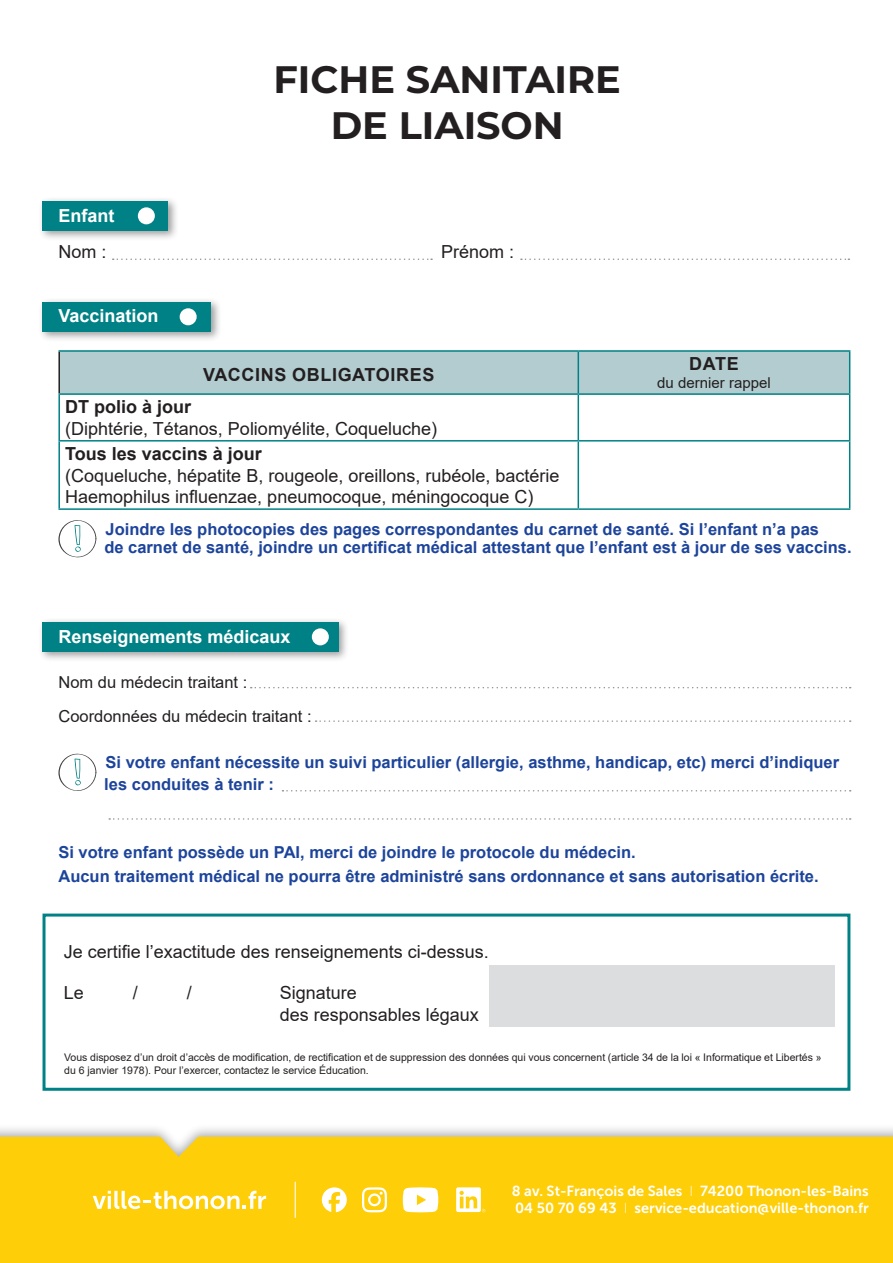
<style>
.page{position:relative;width:893px;height:1263px;background:#fff}
.page>*{position:absolute;margin:0;border:0;box-sizing:border-box;transform-origin:0 0}
.t1{font:700 38.25px/45.9px "Montserrat";color:#231f20;text-align:center}
.t2{font:18px/21.6px "Arial";color:#231f20}
.t3{font:700 18px "Arial";color:#fff}
.t4{font:700 18px "Arial";color:#231f20}
.t5{font:700 18px "Arial";letter-spacing:.035em;color:#231f20}
.t6{font:700 16.5px/18px "Arial";color:#1d449b}
.t7{font:16.5px/34px "Arial";color:#231f20}
.t8{font:15px "Arial";color:#231f20}
.t9{font:14.55px/17.4px "Museo Sans 700";color:#fff}
.t10{font:10.5px/12.6px "Arial";color:#231f20}
.s1{font-family:"Museo Sans 100"}
</style>
<div class="page">
<div style="left:38px;top:196px;width:141px;height:45px;background:#231f20;opacity:.45"></div>
<div style="left:43px;top:201px;width:125px;height:30px;background:#008185"></div>
<div style="left:138px;top:207px;width:17px;height:17px;background:#fff;border-radius:50%"></div>
<svg style="left:113px;top:258px;width:319px;height:2px"></svg>
<svg style="left:521px;top:258px;width:328px;height:2px"></svg>
<div style="left:43px;top:913px;width:807px;height:178px;border:3px solid #008185"></div>
<div style="left:489px;top:966px;width:346px;height:61px;background:#dcdddf"></div>
<div style="left:38px;top:297px;width:184px;height:45px;background:#231f20;opacity:.45"></div>
<div style="left:43px;top:302px;width:168px;height:30px;background:#008185"></div>
<div style="left:180px;top:308px;width:17px;height:17px;background:#fff;border-radius:50%"></div>
<div style="left:60px;top:352px;width:789px;height:41px;background:#b3ccd0"></div>
<hr style="left:58px;top:352px;width:2px;height:41px;background:#231f20">
<hr style="left:58px;top:350px;width:520px;height:2px;background:#008185">
<hr style="left:578px;top:350px;width:272px;height:2px;background:#008185">
<hr style="left:578px;top:352px;width:1px;height:41px;background:#008185">
<hr style="left:849px;top:352px;width:1px;height:41px;background:#008185">
<hr style="left:58px;top:393px;width:520px;height:2px;background:#008185">
<hr style="left:58px;top:395px;width:2px;height:45px;background:#008185">
<hr style="left:578px;top:393px;width:272px;height:2px;background:#008185">
<hr style="left:578px;top:395px;width:1px;height:45px;background:#008185">
<hr style="left:849px;top:395px;width:1px;height:45px;background:#008185">
<hr style="left:58px;top:440px;width:520px;height:2px;background:#008185">
<hr style="left:58px;top:442px;width:2px;height:66px;background:#008185">
<hr style="left:578px;top:440px;width:272px;height:2px;background:#008185">
<hr style="left:578px;top:442px;width:1px;height:66px;background:#008185">
<hr style="left:849px;top:442px;width:1px;height:66px;background:#008185">
<hr style="left:58px;top:508px;width:520px;height:2px;background:#008185">
<hr style="left:578px;top:508px;width:272px;height:2px;background:#008185">
<svg style="left:58px;top:520px;width:38px;height:38px"></svg>
<div style="left:38px;top:617px;width:312px;height:45px;background:#231f20;opacity:.45"></div>
<div style="left:43px;top:622px;width:296px;height:30px;background:#008185"></div>
<div style="left:312px;top:628px;width:17px;height:17px;background:#fff;border-radius:50%"></div>
<svg style="left:58px;top:753px;width:38px;height:38px"></svg>
<svg style="left:251px;top:687px;width:600px;height:1px"></svg>
<svg style="left:316px;top:720px;width:535px;height:2px"></svg>
<svg style="left:282px;top:790px;width:569px;height:1px"></svg>
<svg style="left:109px;top:818px;width:742px;height:2px"></svg>
<div style="left:0;top:1123px;width:893px;height:140px;background:#231f20;opacity:.35"></div>
<div style="left:0;top:1137px;width:893px;height:126px;background:#fece08"></div>
<svg style="left:93px;top:1191px;width:173px;height:18px"></svg>
<hr style="left:295px;top:1182px;width:1px;height:36px;background:#fff">
<svg style="left:322px;top:1187px;width:25px;height:25px"></svg>
<svg style="left:362px;top:1187px;width:25px;height:25px"></svg>
<svg style="left:403px;top:1187px;width:35px;height:25px"></svg>
<svg style="left:456px;top:1187px;width:29px;height:25px"></svg>
<h1 class="t1" style="left:274px;top:54px;width:349px">FICHE SANITAIRE<br>DE LIAISON</h1>
<p class="t3" style="left:58px;top:202px;width:57px">Enfant</p>
<p class="t2" style="left:58px;top:241px;width:50px">Nom :</p>
<p class="t2" style="left:441px;top:241px;width:75px">Prénom :</p>
<p class="t3" style="left:58px;top:303px;width:102px">Vaccination</p>
<p class="t5" style="left:203px;top:362px;width:233px">VACCINS OBLIGATOIRES</p>
<p class="t4" style="left:689px;top:351px;width:51px">DATE</p>
<p class="t8" style="left:657px;top:372px;width:115px">du dernier rappel</p>
<p class="t4" style="left:65px;top:394px;width:128px">DT polio à jour</p>
<p class="t2" style="left:65px;top:418px;width:373px">(Diphtérie, Tétanos, Poliomyélite, Coqueluche)</p>
<p class="t4" style="left:65px;top:441px;width:198px">Tous les vaccins à jour</p>
<p class="t2" style="left:65px;top:464px;width:496px">(Coqueluche, hépatite B, rougeole, oreillons, rubéole, bactérie<br>Haemophilus influenzae, pneumocoque, méningocoque C)</p>
<p class="t6" style="left:104px;top:520px;width:749px">Joindre les photocopies des pages correspondantes du carnet de santé. Si l’enfant n’a pas<br>de carnet de santé, joindre un certificat médical attestant que l’enfant est à jour de ses vaccins.</p>
<p class="t3" style="left:58px;top:623px;width:234px">Renseignements médicaux</p>
<p class="t7" style="left:58px;top:665px;width:255px">Nom du médecin traitant :<br>Coordonnées du médecin traitant :</p>
<p class="t6" style="left:104px;top:752px;width:736px;line-height:22px">Si votre enfant nécessite un suivi particulier (allergie, asthme, handicap, etc) merci d’indiquer les conduites à tenir :</p>
<p class="t6" style="left:58px;top:840px;width:762px;line-height:24px">Si votre enfant possède un PAI, merci de joindre le protocole du médecin.<br>Aucun traitement médical ne pourra être administré sans ordonnance et sans autorisation écrite.</p>
<p class="t2" style="left:64px;top:940px;width:427px">Je certifie l’exactitude des renseignements ci-dessus.</p>
<p class="t2" style="left:64px;top:982px;width:22px">Le</p>
<p class="t2" style="left:133px;top:982px;width:7px">/</p>
<p class="t2" style="left:187px;top:982px;width:7px">/</p>
<p class="t2" style="left:280px;top:982px;width:201px">Signature<br>des responsables légaux</p>
<p class="t10" style="left:64px;top:1051px;width:759px">Vous disposez d’un droit d’accès de modification, de rectification et de suppression des données qui vous concernent (article 34 de la loi « Informatique et Libertés » du 6 janvier 1978). Pour l’exercer, contactez le service Éducation.</p>
<p class="t9" style="left:512px;top:1182px;width:358px">8 av. St-François de Sales <span class="s1">I</span> 74200 Thonon-les-Bains<br>04 50 70 69 43 <span class="s1">I</span> service-education@ville-thonon.fr</p>
</div>
